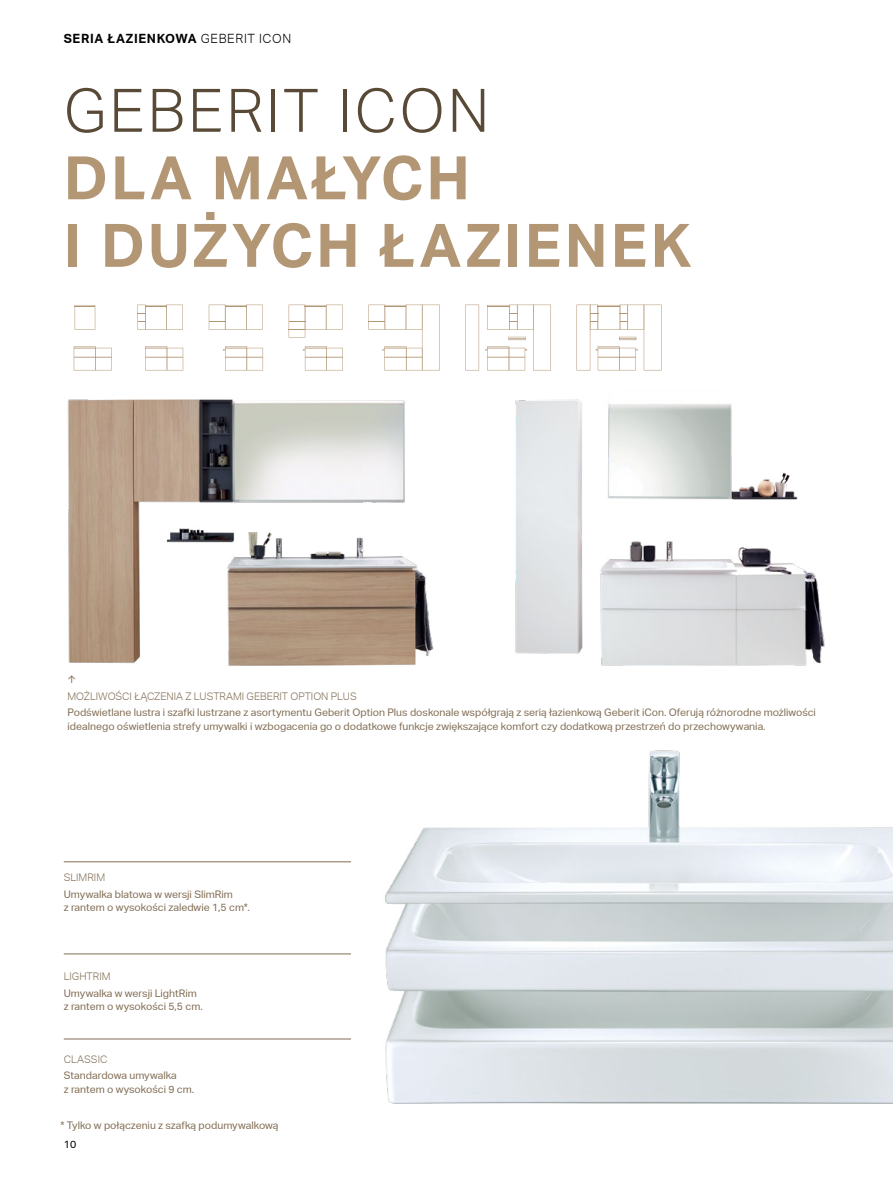
<style>
.page{position:relative;width:893px;height:1191px;background:#fff}
.page>*{position:absolute;margin:0;border:0;box-sizing:border-box;transform-origin:0 0}
.t1{font:700 60px/67.5px "Aktiv Grotesk Geberit";letter-spacing:.05em;color:#b39674}
.t2{font:300 60px "Aktiv Grotesk Geberit";letter-spacing:.05em;color:#594a37}
.t3{font:700 12.75px "Aktiv Grotesk Geberit";letter-spacing:.05em;color:#000}
.t4{font:10.5px/13.5px "Aktiv Grotesk Geberit";color:#816d54}
.t5{font:300 10.5px "Aktiv Grotesk Geberit";color:#816d54}
.t6{font:10.5px "Aktiv Grotesk Geberit";color:#000}
.s1{font-weight:300}
</style>
<div class="page">
<svg style="left:75px;top:305px;width:20px;height:25px"></svg>
<hr style="left:74px;top:346px;width:22px;height:2px;background:#b39674">
<svg style="left:74px;top:347px;width:38px;height:23px"></svg>
<hr style="left:145px;top:346px;width:22px;height:2px;background:#b39674">
<svg style="left:145px;top:347px;width:38px;height:23px"></svg>
<svg style="left:137px;top:305px;width:46px;height:25px"></svg>
<hr style="left:225px;top:346px;width:22px;height:2px;background:#b39674">
<svg style="left:223px;top:347px;width:40px;height:23px"></svg>
<svg style="left:209px;top:305px;width:54px;height:25px"></svg>
<hr style="left:305px;top:346px;width:22px;height:2px;background:#b39674">
<svg style="left:303px;top:347px;width:40px;height:23px"></svg>
<svg style="left:289px;top:305px;width:54px;height:32px"></svg>
<svg style="left:368px;top:304px;width:72px;height:66px"></svg>
<svg style="left:465px;top:304px;width:14px;height:66px"></svg>
<svg style="left:485px;top:304px;width:66px;height:66px"></svg>
<svg style="left:576px;top:304px;width:86px;height:66px"></svg>
<img style="left:515px;top:399px;width:310px;height:267px">
<img style="left:67px;top:399px;width:367px;height:267px">
<hr style="left:64px;top:861px;width:287px;height:1px;background:#816d54">
<hr style="left:64px;top:953px;width:287px;height:1px;background:#816d54">
<hr style="left:64px;top:1038px;width:287px;height:1px;background:#816d54">
<img style="left:268px;top:750px;width:625px;height:354px">
<p class="t3" style="left:64px;top:31px;width:229px">SERIA ŁAZIENKOWA <span class="s1">GEBERIT ICON</span></p>
<h1 class="t2" style="left:64px;top:76px;width:427px">GEBERIT ICON</h1>
<h1 class="t1" style="left:64px;top:145px;width:629px">DLA MAŁYCH<br>I DUŻYCH ŁAZIENEK</h1>
<p class="t4" style="left:68px;top:673px;width:9px">↑</p>
<p class="t5" style="left:68px;top:690px;width:291px">MOŻLIWOŚCI ŁĄCZENIA Z LUSTRAMI GEBERIT OPTION PLUS</p>
<p class="t4" style="left:68px;top:705px;width:750px">Podświetlane lustra i szafki lustrzane z asortymentu Geberit Option Plus doskonale współgrają z serią łazienkową Geberit iCon. Oferują różnorodne możliwości idealnego oświetlenia strefy umywalki i wzbogacenia go o dodatkowe funkcje zwiększające komfort czy dodatkową przestrzeń do przechowywania.</p>
<p class="t5" style="left:64px;top:871px;width:43px">SLIMRIM</p>
<p class="t4" style="left:64px;top:887px;width:188px">Umywalka blatowa w wersji SlimRim<br>z rantem o wysokości zaledwie 1,5 cm*.</p>
<p class="t5" style="left:64px;top:970px;width:48px">LIGHTRIM</p>
<p class="t4" style="left:64px;top:986px;width:140px">Umywalka w wersji LightRim z rantem o wysokości 5,5 cm.</p>
<p class="t5" style="left:64px;top:1053px;width:45px">CLASSIC</p>
<p class="t4" style="left:64px;top:1068px;width:132px">Standardowa umywalka<br>z rantem o wysokości 9 cm.</p>
<p class="t4" style="left:60px;top:1118px;width:220px">* Tylko w połączeniu z szafką podumywalkową</p>
<p class="t6" style="left:64px;top:1138px;width:14px">10</p>
</div>
